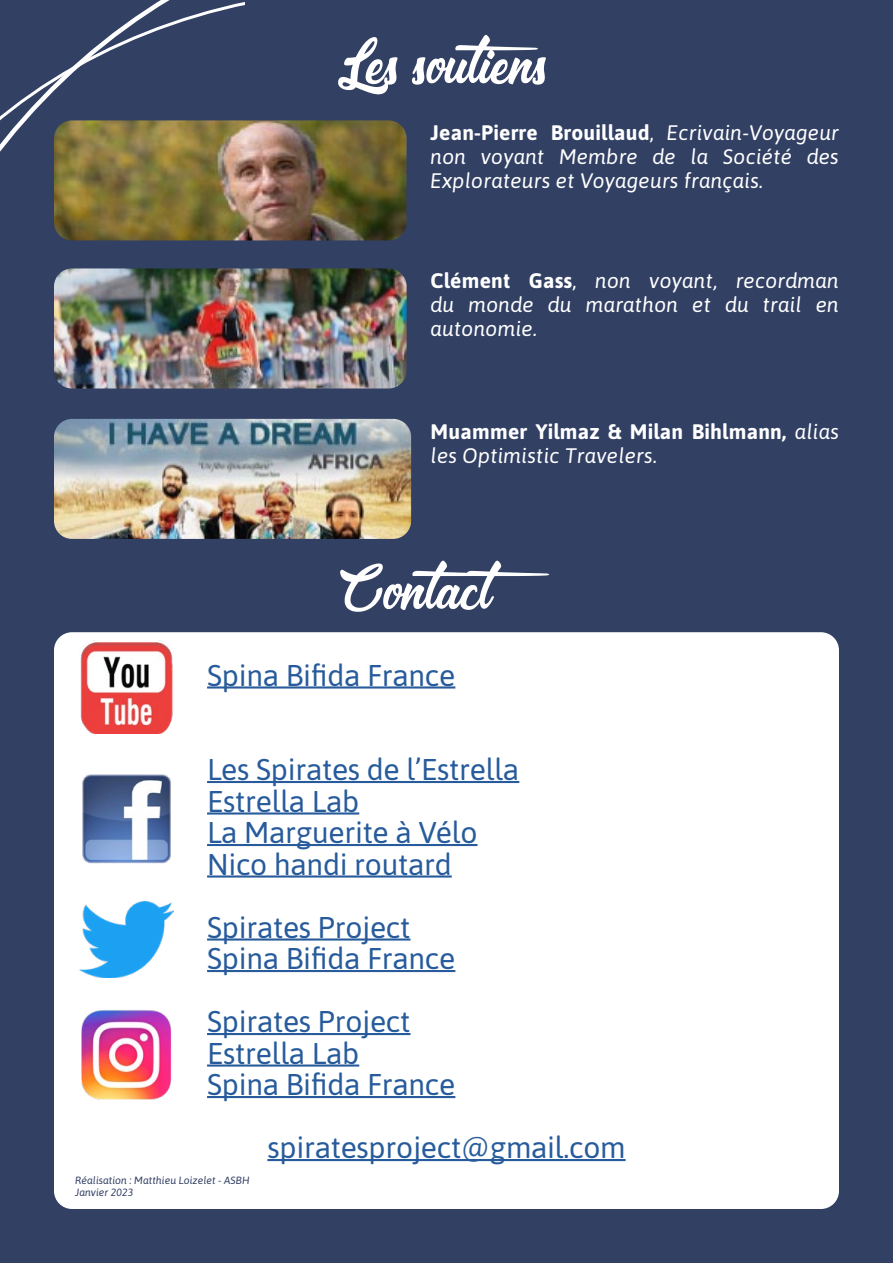
<style>
.page{position:relative;width:893px;height:1263px;background:#fff}
.page>*{position:absolute;margin:0;border:0;box-sizing:border-box;transform-origin:0 0}
.t1{font:54px "&Matchmaker";color:#fff}
.t2{font:30px/31.5px "Asap";letter-spacing:-.01em;color:#275b9b}
.t3{font:italic 21px/24px "Asap";letter-spacing:.01em;color:#fff;text-align:justify}
.t4{font:700 21px/24px "Asap";letter-spacing:.01em;color:#fff}
.t5{font:italic 10.5px/12.6px "Asap";color:#324064}
.s1{font-weight:700;font-style:normal}
.s2{font-style:normal}
.s3{font-weight:400;font-style:italic}
</style>
<div class="page">
<div style="left:0;top:0;width:245px;height:784px;background:#324064"></div>
<div style="left:245px;top:0;width:648px;height:1263px;background:#324064"></div>
<div style="left:0;top:784px;width:749px;height:479px;background:#324064"></div>
<div style="left:54px;top:632px;width:785px;height:577px;background:#fff;border-radius:18px"></div>
<hr style="left:207px;top:686px;width:248px;height:2px;background:#275b9b">
<hr style="left:207px;top:781px;width:312px;height:2px;background:#275b9b">
<hr style="left:207px;top:812px;width:152px;height:2px;background:#275b9b">
<hr style="left:207px;top:844px;width:270px;height:2px;background:#275b9b">
<hr style="left:207px;top:875px;width:245px;height:2px;background:#275b9b">
<hr style="left:207px;top:938px;width:203px;height:2px;background:#275b9b">
<hr style="left:207px;top:970px;width:248px;height:2px;background:#275b9b">
<hr style="left:207px;top:1033px;width:203px;height:2px;background:#275b9b">
<hr style="left:207px;top:1064px;width:152px;height:2px;background:#275b9b">
<hr style="left:207px;top:1096px;width:248px;height:2px;background:#275b9b">
<hr style="left:267px;top:1159px;width:359px;height:2px;background:#275b9b">
<img style="left:54px;top:120px;width:353px;height:120px">
<img style="left:54px;top:268px;width:353px;height:120px">
<img style="left:54px;top:419px;width:357px;height:120px">
<img style="left:82px;top:774px;width:89px;height:90px">
<img style="left:81px;top:1010px;width:90px;height:90px">
<img style="left:80px;top:902px;width:93px;height:76px">
<img style="left:80px;top:640px;width:93px;height:93px">
<h1 class="t1" style="left:337px;top:27px;width:216px">Les soutiens</h1>
<p class="t3" style="left:431px;top:120px;width:410px"><span class="s1">Jean-Pierre Brouillaud</span><span class="s2">,</span> Ecrivain-Voyageur non voyant Membre de la Société des Explorateurs et Voyageurs français.</p>
<p class="t3" style="left:431px;top:268px;width:410px"><span class="s1">Clément Gass</span><span class="s2">,</span> non voyant, recordman du monde du marathon et du trail en autonomie.</p>
<p class="t4" style="left:431px;top:418px;width:410px">Muammer Yilmaz &amp; Milan Bihlmann, <span class="s3">alias les Optimistic Travelers.</span></p>
<h1 class="t1" style="left:337px;top:553px;width:227px">Contact</h1>
<p class="t2" style="left:207px;top:658px;width:250px">Spina Bifida France</p>
<p class="t2" style="left:207px;top:752px;width:314px">Les Spirates de l’Estrella<br>Estrella Lab<br>La Marguerite à Vélo<br>Nico handi routard</p>
<p class="t2" style="left:207px;top:910px;width:250px">Spirates Project<br>Spina Bifida France</p>
<p class="t2" style="left:207px;top:1004px;width:250px">Spirates Project<br>Estrella Lab<br>Spina Bifida France</p>
<p class="t2" style="left:267px;top:1130px;width:360px">spiratesproject@gmail.com</p>
<p class="t5" style="left:75px;top:1173px;width:176px">Réalisation : Matthieu Loizelet - ASBH<br>Janvier 2023</p>
</div>
